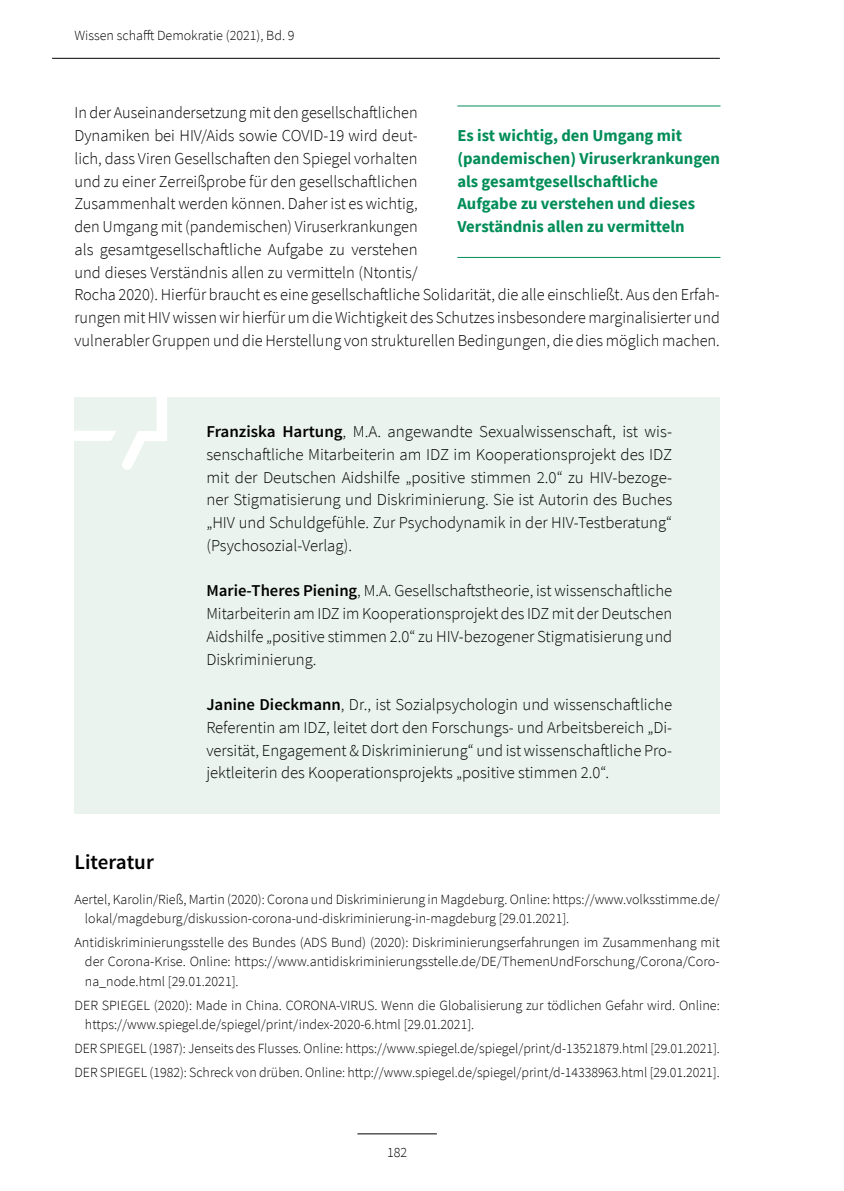
<style>
.page{position:relative;width:844px;height:1191px;background:#fff}
.page>*{position:absolute;margin:0;border:0;box-sizing:border-box;transform-origin:0 0}
.t1{font:600 21px "Source Sans Pro";color:#000}
.t2{font:300 16.62px/22.8px "Source Sans Pro";color:#000;text-align:justify}
.t3{font:700 16.62px/22.8px "Source Sans Pro";color:#008d58}
.t4{font:300 14px/19.2px "Source Sans Pro";color:#000}
.s1{font-weight:600}
</style>
<div class="page">
<hr style="left:357px;top:1133px;width:80px;height:1px;background:#000">
<hr style="left:52px;top:58px;width:667px;height:1px;background:#000">
<hr style="left:457px;top:106px;width:263px;height:1px;background:#008d58">
<hr style="left:457px;top:257px;width:263px;height:1px;background:#008d58">
<div style="left:74px;top:397px;width:645px;height:417px;background:#eaf3ee"></div>
<svg style="left:74px;top:397px;width:93px;height:73px"></svg>
<p class="t4" style="left:74px;top:26px;width:221px">Wissen schafft Demokratie (2021), Bd. 9</p>
<p class="t2" style="left:74px;top:101px;width:646px;text-align:left">In der Auseinandersetzung mit den gesellschaftlichen<br>Dynamiken bei HIV/Aids sowie COVID-19 wird deut-<br>lich, dass Viren Gesellschaften den Spiegel vorhalten<br>und zu einer Zerreißprobe für den gesellschaftlichen<br>Zusammenhalt werden können. Daher ist es wichtig,<br>den Umgang mit (pandemischen) Viruserkrankungen<br>als gesamtgesellschaftliche Aufgabe zu verstehen<br>und dieses Verständnis allen zu vermitteln (Ntontis/<br>Rocha 2020). Hierfür braucht es eine gesellschaftliche Solidarität, die alle einschließt. Aus den Erfah&shy;rungen mit HIV wissen wir hierfür um die Wichtigkeit des Schutzes insbesondere marginalisierter und vulnerabler Gruppen und die Herstellung von strukturellen Bedingungen, die dies möglich machen.</p>
<p class="t3" style="left:457px;top:124px;width:264px">Es ist wichtig, den Umgang mit (pandemischen) Viruserkrankungen als gesamtgesellschaftliche<br>Aufgabe zu verstehen und dieses<br>Verständnis allen zu vermitteln</p>
<p class="t2" style="left:206px;top:420px;width:467px"><span class="s1">Franziska Hartung</span>, M.A. angewandte Sexualwissenschaft, ist wis&shy;senschaftliche Mitarbeiterin am IDZ im Kooperationsprojekt des IDZ mit der Deutschen Aidshilfe „positive stimmen 2.0“ zu HIV-bezoge&shy;ner Stigmatisierung und Diskriminierung. Sie ist Autorin des Buches „HIV und Schuldgefühle. Zur Psychodynamik in der HIV-Testberatung“ (Psychosozial-Verlag).</p>
<p class="t2" style="left:206px;top:579px;width:467px"><span class="s1">Marie-Theres Piening</span>, M.A. Gesellschaftstheorie, ist wissenschaftliche Mitarbeiterin am IDZ im Kooperationsprojekt des IDZ mit der Deutschen Aidshilfe „positive stimmen 2.0“ zu HIV-bezogener Stigmatisierung und Diskriminierung.</p>
<p class="t2" style="left:206px;top:693px;width:467px"><span class="s1">Janine Dieckmann</span>, Dr., ist Sozialpsychologin und wissenschaftliche Referentin am IDZ, leitet dort den Forschungs- und Arbeitsbereich „Di&shy;versität, Engagement &amp; Diskriminierung“ und ist wissenschaftliche Pro&shy;jektleiterin des Kooperationsprojekts „positive stimmen 2.0“.</p>
<p class="t1" style="left:74px;top:849px;width:81px">Literatur</p>
<p class="t4" style="left:85px;top:889px;width:636px;text-indent:-10px">Aertel, Karolin/Rieß, Martin (2020): Corona und Diskriminierung in Magdeburg. Online: https://www.volksstimme.de/ lokal/magdeburg/diskussion-corona-und-diskriminierung-in-magdeburg [29.01.2021].</p>
<p class="t4" style="left:85px;top:932px;width:636px;text-align:justify;text-indent:-10px">Antidiskriminierungsstelle des Bundes (ADS Bund) (2020): Diskriminierungserfahrungen im Zusammenhang mit der Corona-Krise. Online: https://www.antidiskriminierungsstelle.de/DE/ThemenUndForschung/Corona/Coro&shy;na_node.html [29.01.2021].</p>
<p class="t4" style="left:85px;top:995px;width:636px;text-indent:-10px">DER SPIEGEL (2020): Made in China. CORONA-VIRUS. Wenn die Globalisierung zur tödlichen Gefahr wird. Online: https://www.spiegel.de/spiegel/print/index-2020-6.html [29.01.2021].</p>
<p class="t4" style="left:74px;top:1036px;width:646px;line-height:24.2px">DER SPIEGEL (1987): Jenseits des Flusses. Online: https://www.spiegel.de/spiegel/print/d-13521879.html [29.01.2021].<br>DER SPIEGEL (1982): Schreck von drüben. Online: http://www.spiegel.de/spiegel/print/d-14338963.html [29.01.2021].</p>
<p class="t4" style="left:387px;top:1142px;width:22px">182</p>
</div>
